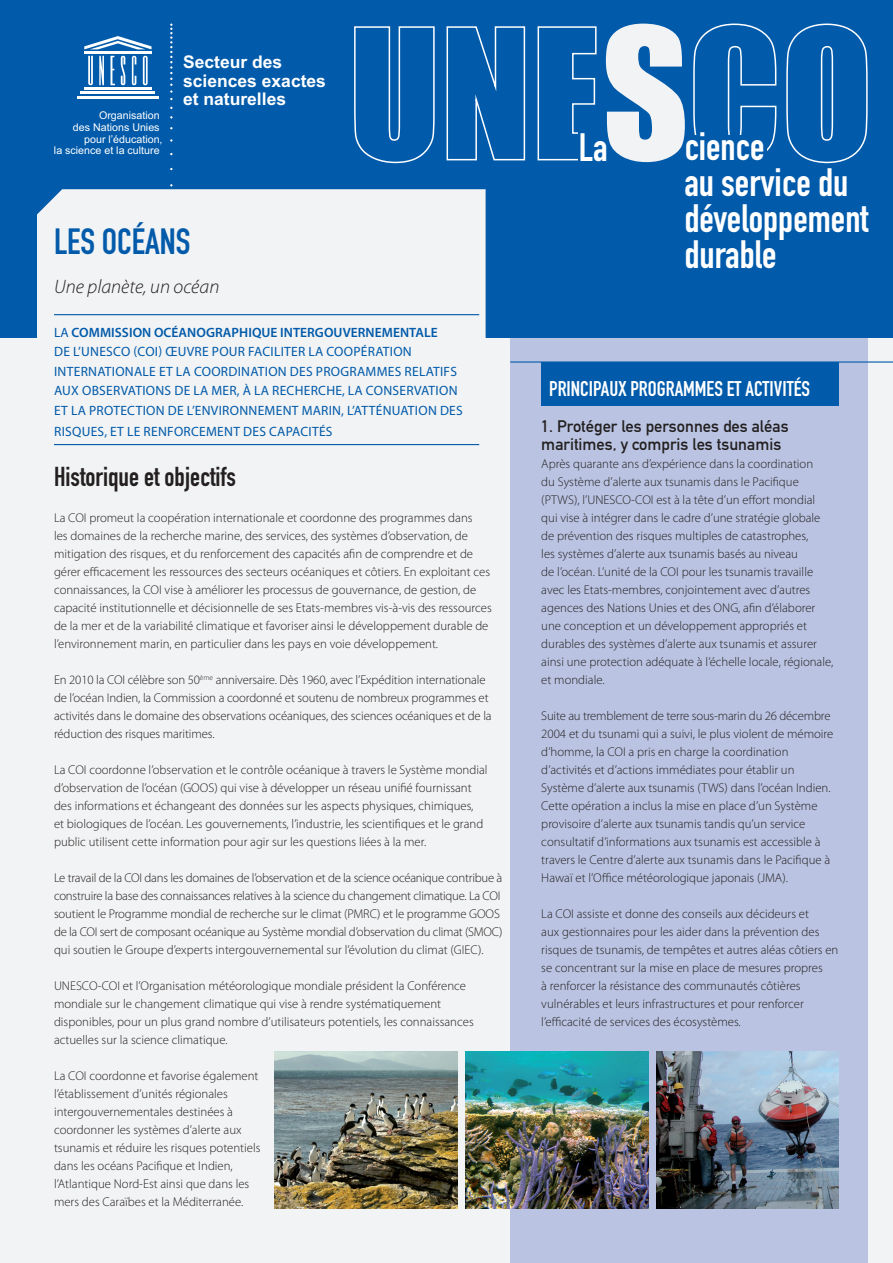
<style>
.page{position:relative;width:893px;height:1263px;background:#f2f3f4}
.page>*{position:absolute;margin:0;border:0;box-sizing:border-box;transform-origin:0 0}
.t1{font:39px "DIN Engschrift Std";color:#fff}
.t2{font:36px "DIN Engschrift Std";color:#015aaa}
.t3{font:27px "DIN Engschrift Std";color:#231f20}
.t4{font:21px "DIN Engschrift Std";color:#fff}
.t5{font:italic 300 19.5px "Myriad Pro";color:#231f20}
.t6{font:700 17.4px/18.5px "Arial";color:#fff}
.Adresse{font:16.5px/18px "DIN Mittelschrift Std";color:#231f20}
.t7{font:13.5px/19.5px "Myriad Pro";letter-spacing:.02em;color:#015aaa}
.Adresse-2{font:300 12.75px/18px "Myriad Pro";color:#231f20}
.Adresse-3{font:300 12.75px/18px "Myriad Pro";letter-spacing:-.02em;color:#231f20}
.t8{font:10.65px/11.7px "Arial";color:#fff;text-align:right}
.s1{font-weight:600}
</style>
<div class="page">
<div style="left:510px;top:247px;width:357px;height:1016px;background:#bac4e2"></div>
<hr style="left:510px;top:361px;width:383px;height:2px;background:#015aaa">
<div style="left:541px;top:362px;width:298px;height:43px;background:#015aaa"></div>
<div style="left:0;top:0;width:893px;height:337px;background:#015aaa"></div>
<svg style="left:37px;top:189px;width:449px;height:1020px"></svg>
<hr style="left:54px;top:314px;width:425px;height:1px;background:#015aaa">
<hr style="left:54px;top:444px;width:425px;height:1px;background:#015aaa">
<img style="left:656px;top:1052px;width:183px;height:157px">
<img style="left:466px;top:1052px;width:182px;height:157px">
<img style="left:275px;top:1052px;width:183px;height:157px">
<svg style="left:354px;top:23px;width:514px;height:141px"></svg>
<svg style="left:606px;top:24px;width:79px;height:138px"></svg>
<div style="left:687px;top:136px;width:80px;height:29px;background:#015aaa"></div>
<div style="left:579px;top:130px;width:23px;height:38px;background:#015aaa"></div>
<svg style="left:170px;top:24px;width:2px;height:76px"></svg>
<hr style="left:84px;top:87px;width:67px;height:3px;background:#fff">
<hr style="left:80px;top:92px;width:75px;height:2px;background:#fff">
<hr style="left:77px;top:96px;width:82px;height:3px;background:#fff">
<hr style="left:84px;top:51px;width:67px;height:3px;background:#fff">
<svg style="left:84px;top:36px;width:67px;height:13px"></svg>
<svg style="left:88px;top:56px;width:5px;height:29px"></svg>
<svg style="left:99px;top:56px;width:5px;height:29px"></svg>
<svg style="left:110px;top:56px;width:5px;height:29px"></svg>
<svg style="left:132px;top:56px;width:4px;height:29px"></svg>
<svg style="left:143px;top:56px;width:5px;height:29px"></svg>
<svg style="left:121px;top:56px;width:4px;height:29px"></svg>
<p class="t8" style="left:54px;top:110px;width:110px">Organisation<br>des Nations Unies pour l’éducation,<br>la science et la culture</p>
<p class="t6" style="left:183px;top:53px;width:144px">Secteur des sciences exactes et naturelles</p>
<p class="t2" style="left:54px;top:221px;width:138px">LES OCÉANS</p>
<p class="t5" style="left:54px;top:275px;width:167px">Une planète, un océan</p>
<p class="t7" style="left:54px;top:322px;width:410px">LA <span class="s1">COMMISSION OCÉANOGRAPHIQUE INTERGOUVERNEMENTALE<br></span>DE L’UNESCO (COI) ŒUVRE POUR FACILITER LA COOPÉRATION INTERNATIONALE ET LA COORDINATION DES PROGRAMMES RELATIFS AUX OBSERVATIONS DE LA MER, À LA RECHERCHE, LA CONSERVATION ET LA PROTECTION DE L’ENVIRONNEMENT MARIN, L’ATTÉNUATION DES</p>
<p class="t7" style="left:54px;top:421px;width:280px">RISQUES, ET LE RENFORCEMENT DES CAPACITÉS</p>
<p class="t3" style="left:54px;top:461px;width:184px">Historique et objectifs</p>
<p class="Adresse-2" style="left:54px;top:509px;width:439px">La COI promeut la coopération internationale et coordonne des programmes dans<br>les domaines de la recherche marine, des services, des systèmes d’observation, de mitigation des risques, et du renforcement des capacités afin de comprendre et de gérer efficacement les ressources des secteurs océaniques et côtiers. En exploitant ces connaissances, la COI vise à améliorer les processus de gouvernance, de gestion, de capacité institutionnelle et décisionnelle de ses Etats-membres vis-à-vis des ressources de la mer et de la variabilité climatique et favoriser ainsi le développement durable de l’environnement marin, en particulier dans les pays en voie développement.</p>
<p class="Adresse-2" style="left:54px;top:671px;width:439px">En 2010 la COI célèbre son 50<sup>ème</sup> anniversaire. Dès 1960, avec l’Expédition internationale de l’océan Indien, la Commission a coordonné et soutenu de nombreux programmes et activités dans le domaine des observations océaniques, des sciences océaniques et de la réduction des risques maritimes.</p>
<p class="Adresse-2" style="left:54px;top:761px;width:435px">La COI coordonne l’observation et le contrôle océanique à travers le Système mondial d’observation de l’océan (GOOS) qui vise à développer un réseau unifié fournissant des informations et échangeant des données sur les aspects physiques, chimiques,<br>et biologiques de l’océan. Les gouvernements, l’industrie, les scientifiques et le grand public utilisent cette information pour agir sur les questions liées à la mer.</p>
<p class="Adresse-3" style="left:54px;top:869px;width:450px">Le travail de la COI dans les domaines de l’observation et de la science océanique contribue à construire la base des connaissances relatives à la science du changement climatique. La COI soutient le Programme mondial de recherche sur le climat (PMRC) et le programme GOOS de la COI sert de composant océanique au Système mondial d’observation du climat (SMOC) qui soutien le Groupe d’experts intergouvernemental sur l’évolution du climat (GIEC).</p>
<p class="Adresse-2" style="left:54px;top:977px;width:421px">UNESCO-COI et l’Organisation météorologique mondiale président la Conférence mondiale sur le changement climatique qui vise à rendre systématiquement disponibles, pour un plus grand nombre d’utilisateurs potentiels, les connaissances actuelles sur la science climatique.</p>
<p class="Adresse-2" style="left:54px;top:1067px;width:208px">La COI coordonne et favorise également l’établissement d’unités régionales intergouvernementales destinées à coordonner les systèmes d’alerte aux tsunamis et réduire les risques potentiels dans les océans Pacifique et Indien, l’Atlantique Nord-Est ainsi que dans les mers des Caraïbes et la Méditerranée.</p>
<p class="t1" style="left:579px;top:124px;width:30px">La</p>
<p class="t1" style="left:684px;top:124px;width:82px">cience</p>
<p class="t1" style="left:684px;top:160px;width:165px">au service du</p>
<p class="t1" style="left:684px;top:196px;width:186px">développement</p>
<p class="t1" style="left:684px;top:232px;width:94px">durable</p>
<p class="t4" style="left:549px;top:376px;width:262px">PRINCIPAUX PROGRAMMES ET ACTIVITÉS</p>
<p class="Adresse" style="left:541px;top:417px;width:249px">1. Protéger les personnes des aléas maritimes, y compris les tsunamis</p>
<p class="Adresse-2" style="left:541px;top:455px;width:294px">Après quarante ans d’expérience dans la coordination<br>du Système d’alerte aux tsunamis dans le Pacifique (PTWS), l’UNESCO-COI est à la tête d’un effort mondial qui vise à intégrer dans le cadre d’une stratégie globale de prévention des risques multiples de catastrophes,<br>les systèmes d’alerte aux tsunamis basés au niveau<br>de l’océan. L’unité de la COI pour les tsunamis travaille avec les Etats-membres, conjointement avec d’autres agences des Nations Unies et des ONG, afin d’élaborer une conception et un développement appropriés et durables des systèmes d’alerte aux tsunamis et assurer ainsi une protection adéquate à l’échelle locale, régionale, et mondiale.</p>
<p class="Adresse-2" style="left:541px;top:707px;width:294px">Suite au tremblement de terre sous-marin du 26 décembre 2004 et du tsunami qui a suivi, le plus violent de mémoire d’homme, la COI a pris en charge la coordination d’activités et d’actions immédiates pour établir un Système d’alerte aux tsunamis (TWS) dans l’océan Indien.<br>Cette opération a inclus la mise en place d’un Système provisoire d’alerte aux tsunamis tandis qu’un service consultatif d’informations aux tsunamis est accessible à travers le Centre d’alerte aux tsunamis dans le Pacifique à Hawaï et l’Office météorologique japonais (JMA).</p>
<p class="Adresse-2" style="left:541px;top:905px;width:298px">La COI assiste et donne des conseils aux décideurs et<br>aux gestionnaires pour les aider dans la prévention des risques de tsunamis, de tempêtes et autres aléas côtiers en se concentrant sur la mise en place de mesures propres<br>à renforcer la résistance des communautés côtières vulnérables et leurs infrastructures et pour renforcer l’efficacité de services des écosystèmes.</p>
</div>
